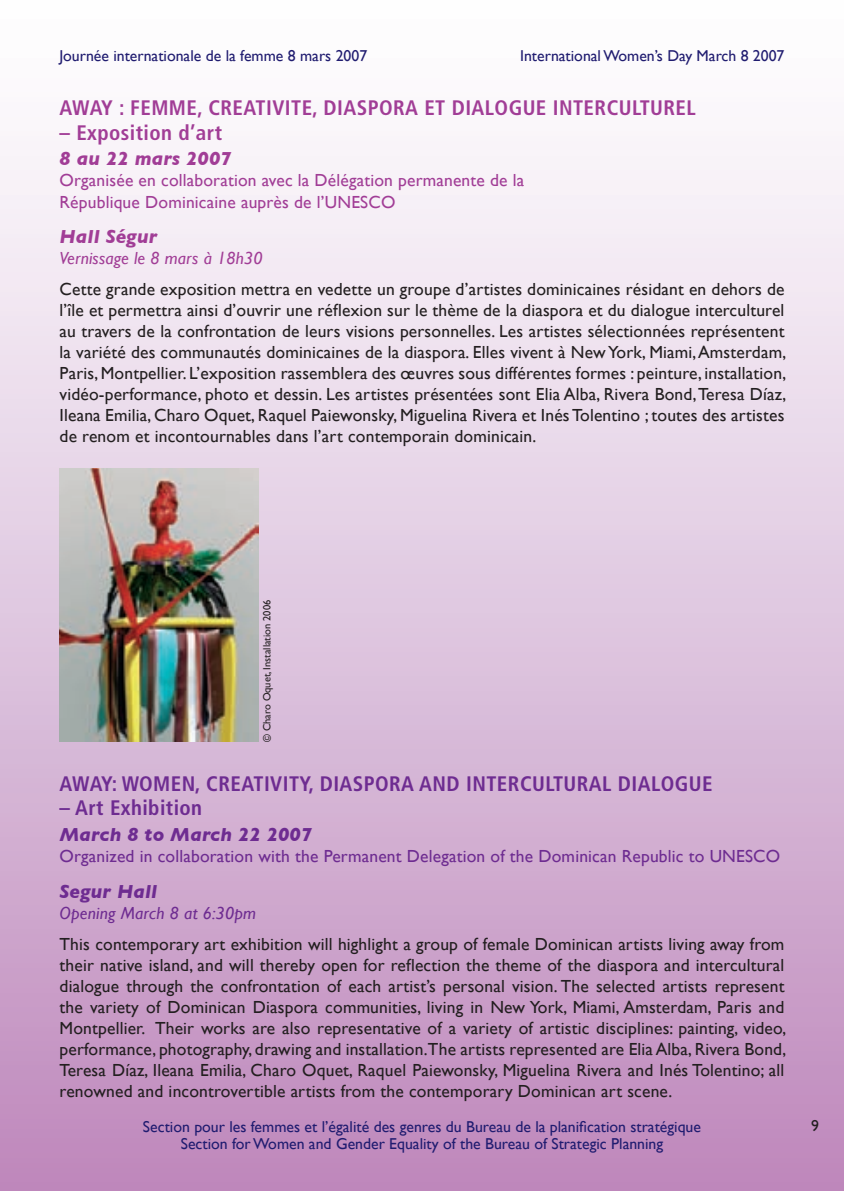
<style>
.page{position:relative;width:844px;height:1191px;background:#fff}
.page>*{position:absolute;margin:0;border:0;box-sizing:border-box;transform-origin:0 0}
.t1{font:700 condensed 21px "Frutiger";letter-spacing:.02em;color:#a13d96}
.t2{font:700 condensed 21px "Frutiger";letter-spacing:.02em;color:#6e2c91}
.t3{font:italic 700 19.25px "Gill Sans";letter-spacing:.01em;color:#6e2c91}
.t4{font:italic 700 19.25px "Gill Sans";letter-spacing:.01em;color:#a13d96}
.t5{font:17.5px/21px "Gill Sans";letter-spacing:.01em;color:#231f20;text-align:justify}
.t6{font:17.5px/21px "Gill Sans";letter-spacing:.01em;color:#a13d96}
.t7{font:17.5px "Gill Sans";letter-spacing:.01em;color:#6e2c91}
.t8{font:italic 17.5px "Gill Sans";letter-spacing:.01em;color:#a13d96}
.t9{font:italic 17.5px "Gill Sans";letter-spacing:.01em;color:#6e2c91}
.t10{font:15.75px/17.5px "Gill Sans";color:#201c70;text-align:center}
.t11{font:15.75px "Gill Sans";color:#231f20}
.t12{font:10.5px "Gill Sans";color:#231f20}
</style>
<div class="page">
<div style="left:0;top:0;width:843px;height:1191px;background:linear-gradient(to bottom,#fff,#be8abd)"></div>
<img style="left:60px;top:469px;width:198px;height:273px">
<p class="t10" style="left:60px;top:46px;width:309px">Journée internationale de la femme 8 mars 2007</p>
<p class="t10" style="left:520px;top:46px;width:266px">International Women’s Day March 8 2007</p>
<p class="t1" style="left:60px;top:99px;width:637px">AWAY : FEMME, CREATIVITE, DIASPORA ET DIALOGUE INTERCULTUREL</p>
<p class="t1" style="left:60px;top:124px;width:164px">– Exposition d’art</p>
<p class="t4" style="left:60px;top:148px;width:174px">8 au 22 mars 2007</p>
<p class="t6" style="left:60px;top:170px;width:466px">Organisée en collaboration avec la Délégation permanente de la<br>République Dominicaine auprès de l’UNESCO</p>
<p class="t4" style="left:60px;top:226px;width:99px">Hall Ségur</p>
<p class="t8" style="left:60px;top:248px;width:204px">Vernissage le 8 mars à 18h30</p>
<p class="t5" style="left:60px;top:279px;width:728px">Cette grande exposition mettra en vedette un groupe d’artistes dominicaines résidant en dehors de l’île et permettra ainsi d’ouvrir une réflexion sur le thème de la diaspora et du dialogue interculturel au travers de la confrontation de leurs visions personnelles. Les artistes sélectionnées représentent la variété des communautés dominicaines de la diaspora. Elles vivent à New York, Miami, Amsterdam, Paris, Montpellier. L’exposition rassemblera des œuvres sous différentes formes : peinture, installation, vidéo-performance, photo et dessin. Les artistes présentées sont Elia Alba, Rivera Bond, Teresa Díaz, Ileana Emilia, Charo Oquet, Raquel Paiewonsky, Miguelina Rivera et Inés Tolentino ; toutes des artistes de renom et incontournables dans l’art contemporain dominicain.</p>
<p class="t12" style="left:261px;top:742px;width:144px;rotate:-90deg">© Charo Oquet, Installation 2006</p>
<p class="t2" style="left:60px;top:775px;width:654px">AWAY: WOMEN, CREATIVITY, DIASPORA AND INTERCULTURAL DIALOGUE</p>
<p class="t2" style="left:60px;top:799px;width:144px">– Art Exhibition</p>
<p class="t3" style="left:60px;top:823px;width:254px">March 8 to March 22 2007</p>
<p class="t7" style="left:60px;top:846px;width:722px">Organized in collaboration with the Permanent Delegation of the Dominican Republic to UNESCO</p>
<p class="t3" style="left:60px;top:880px;width:99px">Segur Hall</p>
<p class="t9" style="left:60px;top:903px;width:198px">Opening March 8 at 6:30pm</p>
<p class="t5" style="left:60px;top:933px;width:728px">This contemporary art exhibition will highlight a group of female Dominican artists living away from their native island, and will thereby open for reflection the theme of the diaspora and intercultural dialogue through the confrontation of each artist’s personal vision. The selected artists represent the variety of Dominican Diaspora communities, living in New York, Miami, Amsterdam, Paris and Montpellier. Their works are also representative of a variety of artistic disciplines: painting, video, performance, photography, drawing and installation.The artists represented are Elia Alba, Rivera Bond, Teresa Díaz, Ileana Emilia, Charo Oquet, Raquel Paiewonsky, Miguelina Rivera and Inés Tolentino; all renowned and incontrovertible artists from the contemporary Dominican art scene.</p>
<p class="t10" style="left:143px;top:1117px;width:559px">Section pour les femmes et l’égalité des genres du Bureau de la planification stratégique<br>Section for Women and Gender Equality of the Bureau of Strategic Planning</p>
<p class="t11" style="left:811px;top:1117px;width:9px">9</p>
</div>
